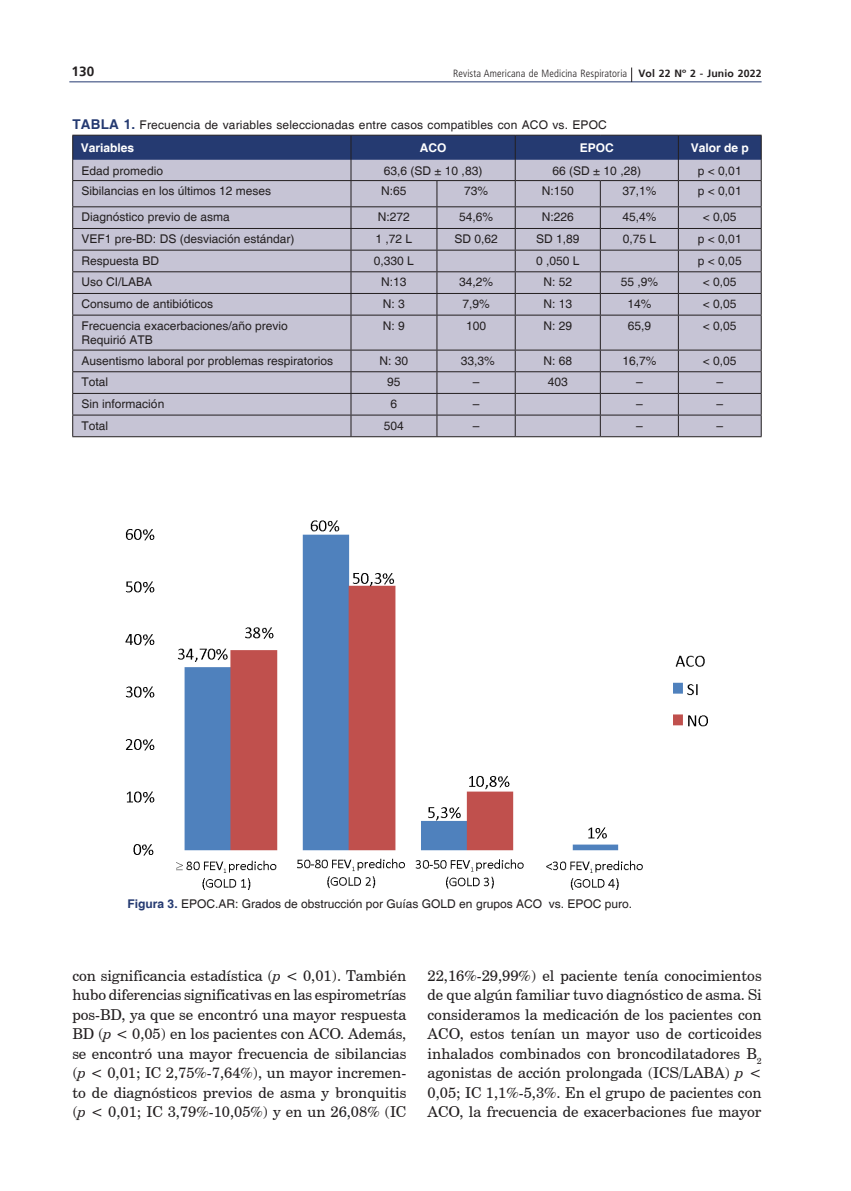
<style>
.page{position:relative;width:851px;height:1191px;background:#fff}
.page>*{position:absolute;margin:0;border:0;box-sizing:border-box;transform-origin:0 0}
.texto{font:15px/19.5px "Century Schoolbook BT";color:#231f20;text-align:justify}
.t1{font:700 13.5px "Frutiger";color:#231f20}
.tabla1{font:12px "Helvetica";color:#231f20}
.tabla{font:12px "Helvetica";color:#231f20}
.tablatit{font:12px "Helvetica";letter-spacing:.015em;color:#231f20}
.epigrafe{font:12px "Helvetica";color:#231f20}
.tabla-2{font:700 12px "Helvetica";color:#fff}
.t2{font:300 condensed 10.5px "Frutiger LT Std";letter-spacing:.01em;color:#231f20}
.s1{font-family:"Frutiger";font-weight:700;font-stretch:normal}
.s2{font-weight:700;font-size:13.5px;color:#253a71}
.s3{font-weight:700;color:#253a71}
.s4{font-style:italic}
</style>
<div class="page">
<hr style="left:69px;top:81px;width:692px;height:1px;background:#253a71">
<svg style="left:631px;top:67px;width:1px;height:15px"></svg>
<div style="left:73px;top:316px;width:687px;height:120px;background:#c6c4d5"></div>
<hr style="left:72px;top:315px;width:279px;height:1px;background:#231f20">
<hr style="left:351px;top:315px;width:86px;height:1px;background:#231f20">
<hr style="left:350px;top:315px;width:1px;height:35px;background:#231f20">
<hr style="left:437px;top:315px;width:78px;height:1px;background:#231f20">
<hr style="left:436px;top:315px;width:1px;height:35px;background:#231f20">
<hr style="left:515px;top:315px;width:85px;height:1px;background:#231f20">
<hr style="left:515px;top:315px;width:1px;height:35px;background:#231f20">
<hr style="left:600px;top:315px;width:78px;height:1px;background:#231f20">
<hr style="left:600px;top:315px;width:1px;height:35px;background:#231f20">
<hr style="left:678px;top:315px;width:83px;height:1px;background:#231f20">
<hr style="left:678px;top:315px;width:1px;height:35px;background:#231f20">
<hr style="left:72px;top:350px;width:279px;height:1px;background:#231f20">
<hr style="left:351px;top:350px;width:86px;height:1px;background:#231f20">
<hr style="left:437px;top:350px;width:78px;height:1px;background:#231f20">
<hr style="left:515px;top:350px;width:85px;height:1px;background:#231f20">
<hr style="left:600px;top:350px;width:78px;height:1px;background:#231f20">
<hr style="left:678px;top:350px;width:83px;height:1px;background:#231f20">
<hr style="left:72px;top:371px;width:279px;height:1px;background:#231f20">
<hr style="left:351px;top:371px;width:86px;height:1px;background:#231f20">
<hr style="left:437px;top:371px;width:78px;height:1px;background:#231f20">
<hr style="left:515px;top:371px;width:85px;height:1px;background:#231f20">
<hr style="left:600px;top:371px;width:78px;height:1px;background:#231f20">
<hr style="left:678px;top:371px;width:83px;height:1px;background:#231f20">
<hr style="left:72px;top:393px;width:279px;height:1px;background:#231f20">
<hr style="left:351px;top:393px;width:86px;height:1px;background:#231f20">
<hr style="left:437px;top:393px;width:78px;height:1px;background:#231f20">
<hr style="left:515px;top:393px;width:85px;height:1px;background:#231f20">
<hr style="left:600px;top:393px;width:78px;height:1px;background:#231f20">
<hr style="left:678px;top:393px;width:83px;height:1px;background:#231f20">
<hr style="left:351px;top:415px;width:86px;height:1px;background:#231f20">
<svg style="left:350px;top:350px;width:1px;height:86px"></svg>
<hr style="left:437px;top:415px;width:78px;height:1px;background:#231f20">
<svg style="left:436px;top:350px;width:1px;height:86px"></svg>
<hr style="left:515px;top:415px;width:85px;height:1px;background:#231f20">
<svg style="left:515px;top:350px;width:1px;height:86px"></svg>
<hr style="left:600px;top:415px;width:78px;height:1px;background:#231f20">
<svg style="left:600px;top:350px;width:1px;height:86px"></svg>
<hr style="left:678px;top:415px;width:83px;height:1px;background:#231f20">
<svg style="left:678px;top:350px;width:1px;height:86px"></svg>
<hr style="left:72px;top:415px;width:279px;height:1px;background:#231f20">
<hr style="left:72px;top:436px;width:279px;height:1px;background:#231f20">
<hr style="left:351px;top:436px;width:86px;height:1px;background:#231f20">
<hr style="left:437px;top:436px;width:78px;height:1px;background:#231f20">
<hr style="left:515px;top:436px;width:85px;height:1px;background:#231f20">
<hr style="left:600px;top:436px;width:78px;height:1px;background:#231f20">
<hr style="left:678px;top:436px;width:83px;height:1px;background:#231f20">
<svg style="left:72px;top:135px;width:689px;height:180px;background:#a8a9bf"></svg>
<hr style="left:72px;top:315px;width:1px;height:35px;background:#231f20">
<hr style="left:760px;top:315px;width:1px;height:35px;background:#231f20">
<svg style="left:72px;top:350px;width:1px;height:86px"></svg>
<svg style="left:760px;top:350px;width:1px;height:86px"></svg>
<img style="left:126px;top:520px;width:581px;height:369px">
<p class="t1" style="left:71px;top:63px;width:24px">130</p>
<p class="t2" style="left:453px;top:67px;width:310px">Revista Americana de Medicina Respiratoria <span class="s1">Vol 22 Nº 2 - Junio 2022</span></p>
<p class="tablatit" style="left:72px;top:118px;width:536px"><span class="s2">TABLA 1.</span> Frecuencia de variables seleccionadas entre casos compatibles con ACO vs. EPOC</p>
<p class="tabla-2" style="left:81px;top:140px;width:55px">Variables</p>
<p class="tabla-2" style="left:420px;top:140px;width:28px">ACO</p>
<p class="tabla-2" style="left:579px;top:140px;width:36px">EPOC</p>
<p class="tabla-2" style="left:690px;top:140px;width:60px">Valor de p</p>
<p class="tabla1" style="left:82px;top:163px;width:83px">Edad promedio</p>
<p class="tabla" style="left:384px;top:163px;width:100px">63,6 (SD ± 10 ,83)</p>
<p class="tabla" style="left:552px;top:163px;width:90px">66 (SD ± 10 ,28)</p>
<p class="tabla" style="left:697px;top:163px;width:45px">p &lt; 0,01</p>
<p class="tabla1" style="left:82px;top:184px;width:191px">Sibilancias en los últimos 12 meses</p>
<p class="tabla" style="left:381px;top:184px;width:27px">N:65</p>
<p class="tabla" style="left:464px;top:184px;width:26px">73%</p>
<p class="tabla" style="left:541px;top:184px;width:34px">N:150</p>
<p class="tabla" style="left:622px;top:184px;width:36px">37,1%</p>
<p class="tabla" style="left:697px;top:184px;width:45px">p &lt; 0,01</p>
<p class="tabla1" style="left:82px;top:210px;width:150px">Diagnóstico previo de asma</p>
<p class="tabla" style="left:378px;top:210px;width:34px">N:272</p>
<p class="tabla" style="left:459px;top:210px;width:36px">54,6%</p>
<p class="tabla" style="left:541px;top:210px;width:34px">N:226</p>
<p class="tabla" style="left:622px;top:210px;width:36px">45,4%</p>
<p class="tabla" style="left:702px;top:210px;width:35px">&lt; 0,05</p>
<p class="tabla1" style="left:82px;top:232px;width:214px">VEF1 pre-BD: DS (desviación estándar)</p>
<p class="tabla" style="left:375px;top:232px;width:38px">1 ,72 L</p>
<p class="tabla" style="left:454px;top:232px;width:45px">SD 0,62</p>
<p class="tabla" style="left:536px;top:232px;width:45px">SD 1,89</p>
<p class="tabla" style="left:622px;top:232px;width:35px">0,75 L</p>
<p class="tabla" style="left:697px;top:232px;width:45px">p &lt; 0,01</p>
<p class="tabla1" style="left:82px;top:254px;width:79px">Respuesta BD</p>
<p class="tabla" style="left:374px;top:254px;width:42px">0,330 L</p>
<p class="tabla" style="left:536px;top:254px;width:45px">0 ,050 L</p>
<p class="tabla" style="left:697px;top:254px;width:45px">p &lt; 0,05</p>
<p class="tabla1" style="left:82px;top:275px;width:72px">Uso CI/LABA</p>
<p class="tabla" style="left:381px;top:275px;width:27px">N:13</p>
<p class="tabla" style="left:459px;top:275px;width:36px">34,2%</p>
<p class="tabla" style="left:543px;top:275px;width:30px">N: 52</p>
<p class="tabla" style="left:620px;top:275px;width:39px">55 ,9%</p>
<p class="tabla" style="left:702px;top:275px;width:35px">&lt; 0,05</p>
<p class="tabla1" style="left:82px;top:297px;width:133px">Consumo de antibióticos</p>
<p class="tabla" style="left:383px;top:297px;width:24px">N: 3</p>
<p class="tabla" style="left:462px;top:297px;width:29px">7,9%</p>
<p class="tabla" style="left:543px;top:297px;width:30px">N: 13</p>
<p class="tabla" style="left:627px;top:297px;width:26px">14%</p>
<p class="tabla" style="left:702px;top:297px;width:35px">&lt; 0,05</p>
<p class="tabla1" style="left:82px;top:318px;width:208px">Frecuencia exacerbaciones/año previo</p>
<p class="tabla1" style="left:82px;top:333px;width:73px">Requirió ATB</p>
<p class="tabla" style="left:383px;top:318px;width:24px">N: 9</p>
<p class="tabla" style="left:466px;top:318px;width:22px">100</p>
<p class="tabla" style="left:543px;top:318px;width:30px">N: 29</p>
<p class="tabla" style="left:627px;top:318px;width:25px">65,9</p>
<p class="tabla" style="left:702px;top:318px;width:35px">&lt; 0,05</p>
<p class="tabla1" style="left:82px;top:353px;width:253px">Ausentismo laboral por problemas respiratorios</p>
<p class="tabla" style="left:379px;top:353px;width:30px">N: 30</p>
<p class="tabla" style="left:460px;top:353px;width:36px">33,3%</p>
<p class="tabla" style="left:543px;top:353px;width:30px">N: 68</p>
<p class="tabla" style="left:622px;top:353px;width:36px">16,7%</p>
<p class="tabla" style="left:702px;top:353px;width:35px">&lt; 0,05</p>
<p class="tabla1" style="left:82px;top:375px;width:28px">Total</p>
<p class="tabla" style="left:387px;top:375px;width:15px">95</p>
<p class="tabla" style="left:472px;top:375px;width:8px">–</p>
<p class="tabla" style="left:547px;top:375px;width:22px">403</p>
<p class="tabla" style="left:636px;top:375px;width:8px">–</p>
<p class="tabla" style="left:716px;top:375px;width:8px">–</p>
<p class="tabla1" style="left:82px;top:397px;width:84px">Sin información</p>
<p class="tabla" style="left:390px;top:397px;width:8px">6</p>
<p class="tabla" style="left:472px;top:397px;width:8px">–</p>
<p class="tabla" style="left:636px;top:397px;width:8px">–</p>
<p class="tabla" style="left:716px;top:397px;width:8px">–</p>
<p class="tabla1" style="left:82px;top:418px;width:28px">Total</p>
<p class="tabla" style="left:384px;top:418px;width:22px">504</p>
<p class="tabla" style="left:472px;top:418px;width:8px">–</p>
<p class="tabla" style="left:636px;top:418px;width:8px">–</p>
<p class="tabla" style="left:716px;top:418px;width:8px">–</p>
<p class="epigrafe" style="left:128px;top:897px;width:506px"><span class="s3">Figura 3.</span> EPOC.AR: Grados de obstrucción por Guías GOLD en grupos ACO vs. EPOC puro.</p>
<p class="texto" style="left:72px;top:965px;width:335px">con significancia estadística (<span class="s4">p</span> &lt; 0,01). También hubo diferencias significativas en las espirometrías pos-BD, ya que se encontró una mayor respuesta BD (<span class="s4">p</span> &lt; 0,05) en los pacientes con ACO. Además, se encontró una mayor frecuencia de sibilancias (<span class="s4">p</span> &lt; 0,01; IC 2,75%-7,64%), un mayor incremen&shy;to de diagnósticos previos de asma y bronquitis (<span class="s4">p</span> &lt; 0,01; IC 3,79%-10,05%) y en un 26,08% (IC</p>
<p class="texto" style="left:427px;top:965px;width:335px">22,16%-29,99%) el paciente tenía conocimientos de que algún familiar tuvo diagnóstico de asma. Si consideramos la medicación de los pacientes con ACO, estos tenían un mayor uso de corticoides inhalados combinados con broncodilatadores B<sub>2 </sub>agonistas de acción prolongada (ICS/LABA) <span class="s4">p</span> &lt; 0,05; IC 1,1%-5,3%. En el grupo de pacientes con ACO, la frecuencia de exacerbaciones fue mayor</p>
</div>
